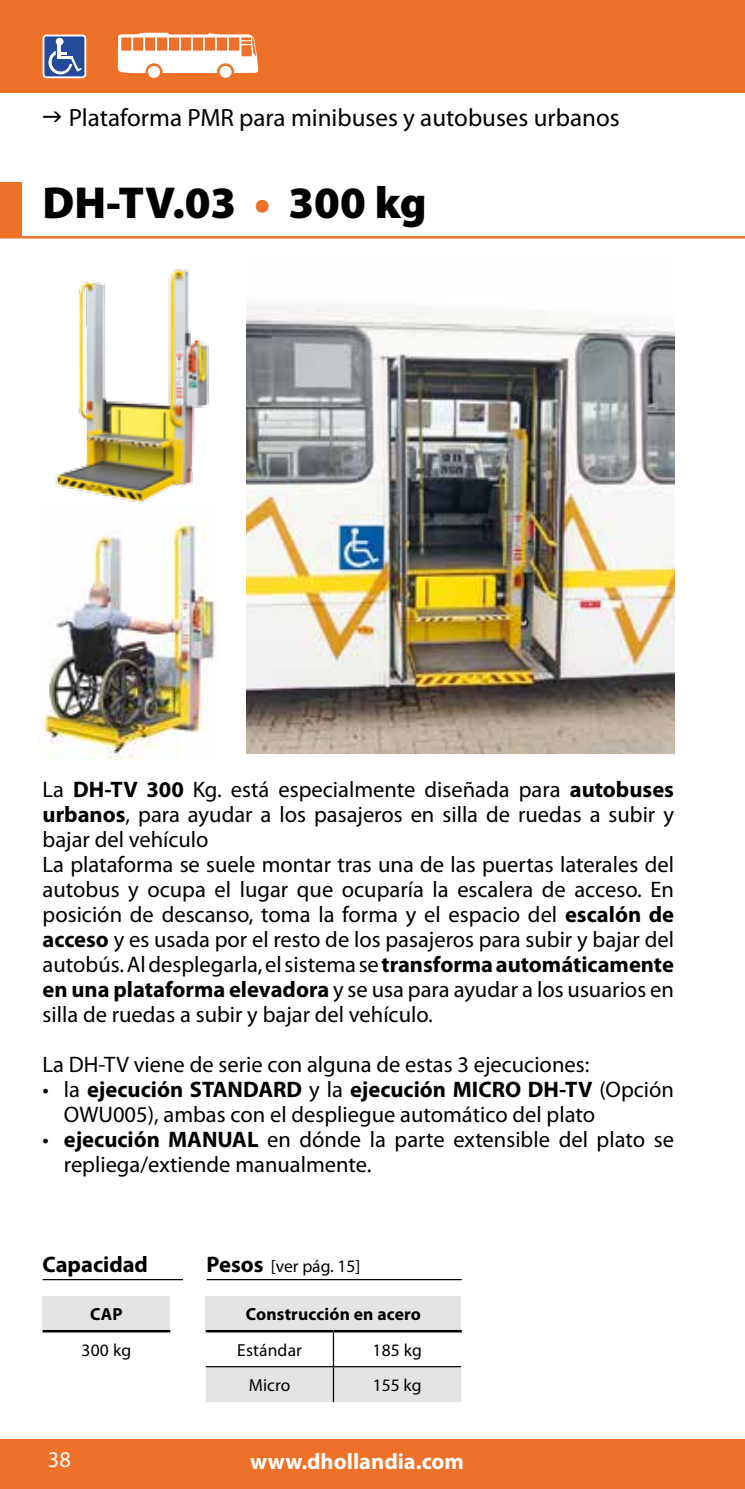
<style>
.page{position:relative;width:745px;height:1489px;background:#fff}
.page>*{position:absolute;margin:0;border:0;box-sizing:border-box;transform-origin:0 0}
.t1{font:900 45px "Myriad Pro";color:#000}
.t2{font:25px "Myriad Pro";color:#000}
.t3{font:22.5px/25px "Myriad Pro";color:#000}
.t4{font:700 22.5px "Myriad Pro";color:#fff}
.t5{font:700 22.5px "Myriad Pro";color:#000}
.t6{font:22.5px "Myriad Pro";color:#fff}
.t7{font:17.5px "Myriad Pro";letter-spacing:.01em;color:#000}
.t8{font:700 17.5px "Myriad Pro";letter-spacing:.01em;color:#000}
.s1{color:#ee712a}
.s2{font-weight:700}
.s3{font-weight:700;font-size:22.5px}
</style>
<div class="page">
<div style="left:0;top:1439px;width:744px;height:49px;background:#ee712a"></div>
<img style="left:55px;top:269px;width:154px;height:235px">
<img style="left:246px;top:305px;width:427px;height:448px">
<img style="left:38px;top:504px;width:178px;height:257px">
<div style="left:0;top:0;width:744px;height:92px;background:#ee712a"></div>
<hr style="left:0;top:236px;width:744px;height:2px;background:#ee712a">
<div style="left:43px;top:35px;width:42px;height:42px;background:#244a9a;border-radius:3px"></div>
<div style="left:43px;top:35px;width:43px;height:43px;border:2px solid #fff;border-radius:3px"></div>
<hr style="left:57px;top:43px;width:3px;height:16px;background:#fff">
<svg style="left:48px;top:51px;width:34px;height:23px"></svg>
<div style="left:56px;top:38px;width:7px;height:7px;background:#fff;border-radius:50%"></div>
<hr style="left:43px;top:1278px;width:140px;height:2px;background:#000">
<hr style="left:206px;top:1278px;width:255px;height:2px;background:#000">
<div style="left:43px;top:1295px;width:127px;height:36px;background:#e4e4e4"></div>
<hr style="left:43px;top:1329px;width:127px;height:3px;background:#000">
<div style="left:206px;top:1295px;width:255px;height:36px;background:#e4e4e4"></div>
<svg style="left:206px;top:1332px;width:255px;height:69px"></svg>
<hr style="left:332px;top:1332px;width:2px;height:33px;background:#000">
<hr style="left:332px;top:1367px;width:2px;height:34px;background:#000">
<hr style="left:206px;top:1329px;width:127px;height:3px;background:#000">
<hr style="left:333px;top:1329px;width:128px;height:3px;background:#000">
<hr style="left:206px;top:1365px;width:127px;height:2px;background:#000">
<hr style="left:333px;top:1365px;width:128px;height:2px;background:#000">
<svg style="left:118px;top:33px;width:140px;height:45px"></svg>
<div style="left:0;top:182px;width:21px;height:55px;background:#ee712a"></div>
<p class="t2" style="left:69px;top:102px;width:552px">Plataforma PMR para minibuses y autobuses urbanos</p>
<h1 class="t1" style="left:43px;top:173px;width:385px">DH-TV.03 <span class="s1">•</span> 300 kg</h1>
<p class="t3" style="left:43px;top:776px;width:632px">La <span class="s2">DH-TV 300</span> Kg. está especialmente diseñada para <span class="s2">autobuses urbanos</span>, para ayudar a los pasajeros en silla de ruedas a subir y bajar del vehículo<br>La plataforma se suele montar tras una de las puertas laterales del autobus y ocupa el lugar que ocuparía la escalera de acceso. En posición de descanso, toma la forma y el espacio del <span class="s2">escalón de acceso</span> y es usada por el resto de los pasajeros para subir y bajar del autobús. Al desplegarla, el sistema se <span class="s2">transforma automáticamente en una plataforma elevadora</span> y se usa para ayudar a los usuarios en silla de ruedas a subir y bajar del vehículo.</p>
<p class="t3" style="left:43px;top:1051px;width:548px">La DH-TV viene de serie con alguna de estas 3 ejecuciones:</p>
<p class="t3" style="left:64px;top:1076px;width:611px;text-indent:-21px">• la <span class="s2">ejecución STANDARD</span> y la <span class="s2">ejecución MICRO DH-TV</span> (Opción<br>OWU005), ambas con el despliegue automático del plato</p>
<p class="t3" style="left:64px;top:1126px;width:611px;text-indent:-21px">• <span class="s2">ejecución MANUAL</span> en dónde la parte extensible del plato se repliega/extiende manualmente.</p>
<p class="t5" style="left:43px;top:1249px;width:107px">Capacidad</p>
<p class="t7" style="left:206px;top:1255px;width:155px"><span class="s3">Pesos</span> [ver pág. 15]</p>
<p class="t8" style="left:90px;top:1302px;width:34px">CAP</p>
<p class="t7" style="left:82px;top:1338px;width:51px">300 kg</p>
<p class="t8" style="left:246px;top:1302px;width:176px">Construcción en acero</p>
<p class="t7" style="left:237px;top:1338px;width:66px">Estándar</p>
<p class="t7" style="left:372px;top:1338px;width:51px">185 kg</p>
<p class="t7" style="left:249px;top:1374px;width:43px">Micro</p>
<p class="t7" style="left:373px;top:1374px;width:50px">155 kg</p>
<p class="t6" style="left:48px;top:1445px;width:25px">38</p>
<p class="t4" style="left:250px;top:1446px;width:215px">www.dhollandia.com</p>
</div>
